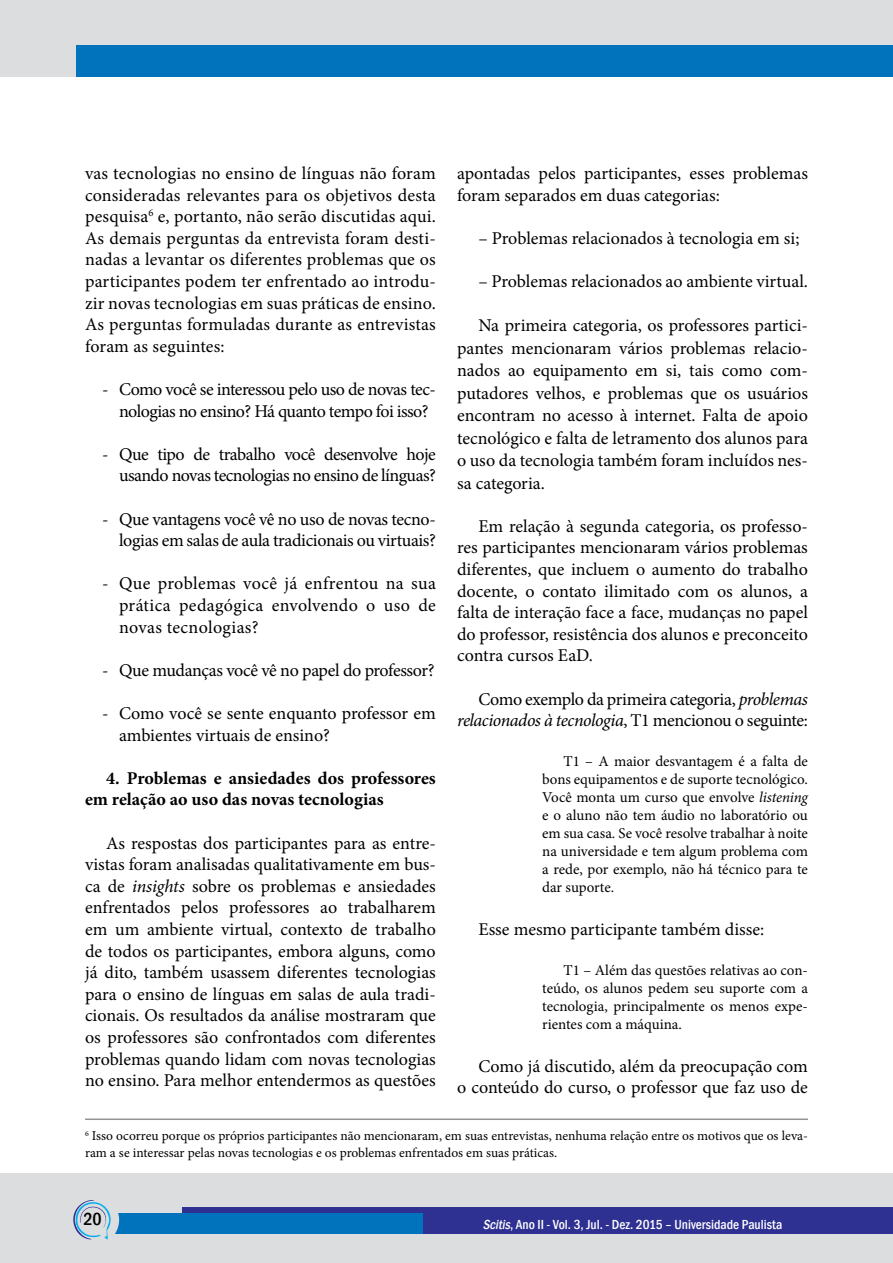
<style>
.page{position:relative;width:893px;height:1263px;background:#fff}
.page>*{position:absolute;margin:0;border:0;box-sizing:border-box;transform-origin:0 0}
.t1{font:18px/21.6px "Minion Pro";letter-spacing:-.005em;color:#000;text-align:justify}
.t2{font:18px/21.6px "Minion Pro";letter-spacing:-.035em;color:#000;text-align:center}
.t3{font:18px/21.6px "Minion Pro";letter-spacing:-.03em;color:#000;text-align:right}
.t4{font:700 18px/21.6px "Minion Pro";color:#000}
.t5{font:18px "Minion Pro";letter-spacing:-.025em;color:#000}
.t6{font:500 condensed 18px "Franklin Gothic";color:#000}
.t7{font:15px/18px "Minion Pro";color:#000;text-align:justify}
.t8{font:13.5px/16.2px "Minion Pro";color:#000}
.t9{font:500 condensed 13.5px "Franklin Gothic";color:#fff}
.s1{font-style:italic}
</style>
<div class="page">
<div style="left:0;top:0;width:893px;height:77px;background:#dcddde"></div>
<div style="left:77px;top:45px;width:816px;height:32px;background:#0073bc"></div>
<div style="left:0;top:1174px;width:893px;height:89px;background:#dcddde"></div>
<div style="left:182px;top:1208px;width:711px;height:26px;background:#2e3092"></div>
<div style="left:115px;top:1214px;width:308px;height:20px;background:#0073bc"></div>
<svg style="left:73px;top:1200px;width:46px;height:40px"></svg>
<hr style="left:85px;top:1118px;width:723px;height:2px;background:#939191">
<p class="t1" style="left:85px;top:162px;width:352px">vas tecnologias no ensino de línguas não foram consideradas relevantes para os objetivos desta pesquisa<sup>6</sup> e, portanto, não serão discutidas aqui.<br>As demais perguntas da entrevista foram desti&shy;nadas a levantar os diferentes problemas que os participantes podem ter enfrentado ao introdu&shy;zir novas tecnologias em suas práticas de ensino.<br>As perguntas formuladas durante as entrevistas foram as seguintes:</p>
<p class="t2" style="left:102px;top:378px;width:335px">- Como você se interessou pelo uso de novas tec&shy;nologias no ensino? Há quanto tempo foi isso?</p>
<p class="t3" style="left:102px;top:443px;width:335px">- Que tipo de trabalho você desenvolve hoje usando novas tecnologias no ensino de línguas?</p>
<p class="t1" style="left:102px;top:508px;width:335px;text-align:right">- Que vantagens você vê no uso de novas tecno&shy;logias em salas de aula tradicionais ou virtuais?</p>
<p class="t1" style="left:119px;top:573px;width:318px;text-indent:-17px">- Que problemas você já enfrentou na sua prática pedagógica envolvendo o uso de novas tecnologias?</p>
<p class="t5" style="left:102px;top:658px;width:334px">- Que mudanças você vê no papel do professor?</p>
<p class="t1" style="left:119px;top:702px;width:318px;text-indent:-17px">- Como você se sente enquanto professor em ambientes virtuais de ensino?</p>
<p class="t4" style="left:85px;top:767px;width:352px;text-indent:21px">4. Problemas e ansiedades dos professores em relação ao uso das novas tecnologias</p>
<p class="t1" style="left:85px;top:832px;width:352px;text-indent:21px">As respostas dos participantes para as entre&shy;vistas foram analisadas qualitativamente em bus&shy;ca de <span class="s1">insights</span> sobre os problemas e ansiedades enfrentados pelos professores ao trabalharem em um ambiente virtual, contexto de trabalho de todos os participantes, embora alguns, como já dito, também usassem diferentes tecnologias para o ensino de línguas em salas de aula tradi&shy;cionais. Os resultados da análise mostraram que os professores são confrontados com diferentes problemas quando lidam com novas tecnologias no ensino. Para melhor entendermos as questões</p>
<p class="t1" style="left:457px;top:162px;width:352px">apontadas pelos participantes, esses problemas foram separados em duas categorias:</p>
<p class="t1" style="left:478px;top:227px;width:323px">– Problemas relacionados à tecnologia em si;</p>
<p class="t1" style="left:478px;top:270px;width:331px">– Problemas relacionados ao ambiente virtual.</p>
<p class="t1" style="left:457px;top:314px;width:352px;line-height:22.5px;text-indent:21px">Na primeira categoria, os professores partici&shy;pantes mencionaram vários problemas relacio&shy;nados ao equipamento em si, tais como com&shy;putadores velhos, e problemas que os usuários encontram no acesso à internet. Falta de apoio tecnológico e falta de letramento dos alunos para o uso da tecnologia também foram incluídos nes&shy;sa categoria.</p>
<p class="t1" style="left:457px;top:515px;width:352px;text-indent:21px">Em relação à segunda categoria, os professo&shy;res participantes mencionaram vários problemas diferentes, que incluem o aumento do trabalho docente, o contato ilimitado com os alunos, a falta de interação face a face, mudanças no papel do professor, resistência dos alunos e preconceito contra cursos EaD.</p>
<p class="t1" style="left:457px;top:688px;width:352px;text-align:right">Como exemplo da primeira categoria, <span class="s1">problemas relacionados à tecnologia</span>, T1 mencionou o seguinte:</p>
<p class="t7" style="left:542px;top:752px;width:267px;text-indent:21px">T1 – A maior desvantagem é a falta de bons equipamentos e de suporte tecnológico.<br>Você monta um curso que envolve <span class="s1">listening </span>e o aluno não tem áudio no laboratório ou em sua casa. Se você resolve trabalhar à noite na universidade e tem algum problema com a rede, por exemplo, não há técnico para te dar suporte.</p>
<p class="t1" style="left:478px;top:918px;width:287px">Esse mesmo participante também disse:</p>
<p class="t7" style="left:542px;top:961px;width:267px;text-indent:21px">T1 – Além das questões relativas ao con&shy;teúdo, os alunos pedem seu suporte com a tecnologia, principalmente os menos expe&shy;rientes com a máquina.</p>
<p class="t1" style="left:457px;top:1055px;width:352px;text-align:right">Como já discutido, além da preocupação com<br>o conteúdo do curso, o professor que faz uso de</p>
<p class="t8" style="left:85px;top:1128px;width:724px"><sup>6</sup> Isso ocorreu porque os próprios participantes não mencionaram, em suas entrevistas, nenhuma relação entre os motivos que os leva&shy;ram a se interessar pelas novas tecnologias e os problemas enfrentados em suas práticas.</p>
<p class="t6" style="left:83px;top:1207px;width:20px">20</p>
<p class="t9" style="left:483px;top:1215px;width:301px"><span class="s1">Scitis</span>, Ano II - Vol. 3, Jul. - Dez. 2015 – Universidade Paulista</p>
</div>
